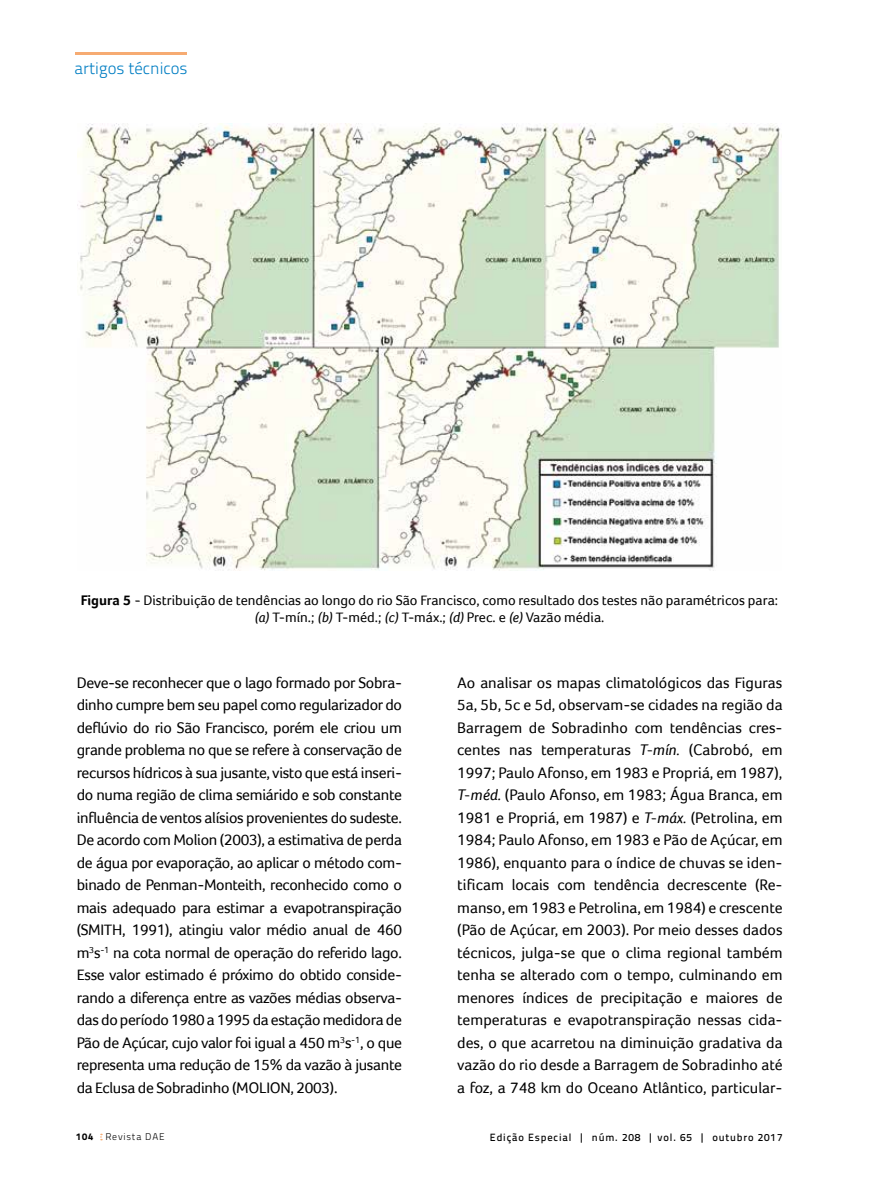
<style>
.page{position:relative;width:893px;height:1191px;background:#fff}
.page>*{position:absolute;margin:0;border:0;box-sizing:border-box;transform-origin:0 0}
.t1{font:300 16.65px "Titillium Text 22 L";color:#007ec3}
.t2{font:15.75px/22.5px "Foco";letter-spacing:-.02em;color:#000;text-align:justify}
.t3{font:14.25px/17.1px "Foco";color:#000;text-align:center}
.t4{font:500 10.5px "Titillium Text 22 L";letter-spacing:.08em;color:#000}
.t5{font:300 9.75px "Titillium Text 22 L";letter-spacing:.08em;color:#000}
.s1{font-weight:700}
.s2{font-style:italic}
.s3{font-weight:800}
</style>
<div class="page">
<img style="left:78px;top:123px;width:703px;height:448px">
<hr style="left:75px;top:52px;width:112px;height:3px;background:#f6ab72">
<p class="t1" style="left:75px;top:56px;width:115px">artigos técnicos</p>
<p class="t3" style="left:81px;top:591px;width:699px"><span class="s1">Figura 5</span> - Distribuição de tendências ao longo do rio São Francisco, como resultado dos testes não paramétricos para: <span class="s2">(a)</span> T-mín.; <span class="s2">(b)</span> T-méd.; <span class="s2">(c)</span> T-máx.; <span class="s2">(d)</span> Prec. e <span class="s2">(e)</span> Vazão média.</p>
<p class="t2" style="left:77px;top:671px;width:327px">Deve-se reconhecer que o lago formado por Sobra&shy;dinho cumpre bem seu papel como regularizador do deflúvio do rio São Francisco, porém ele criou um grande problema no que se refere à conservação de recursos hídricos à sua jusante, visto que está inseri&shy;do numa região de clima semiárido e sob constante influência de ventos alísios provenientes do sudeste.<br>De acordo com Molion (2003), a estimativa de perda de água por evaporação, ao aplicar o método com&shy;binado de Penman-Monteith, reconhecido como o mais adequado para estimar a evapotranspiração (SMITH, 1991), atingiu valor médio anual de 460 m<sup>3</sup>s<sup>-1</sup> na cota normal de operação do referido lago.<br>Esse valor estimado é próximo do obtido conside&shy;rando a diferença entre as vazões médias observa&shy;das do período 1980 a 1995 da estação medidora de Pão de Açúcar, cujo valor foi igual a 450 m<sup>3</sup>s<sup>-1</sup>, o que representa uma redução de 15% da vazão à jusante da Eclusa de Sobradinho (MOLION, 2003).</p>
<p class="t2" style="left:457px;top:671px;width:327px">Ao analisar os mapas climatológicos das Figuras 5a, 5b, 5c e 5d, observam-se cidades na região da Barragem de Sobradinho com tendências cres&shy;centes nas temperaturas <span class="s2">T-mín.</span> (Cabrobó, em 1997; Paulo Afonso, em 1983 e Propriá, em 1987), <span class="s2">T-méd.</span> (Paulo Afonso, em 1983; Água Branca, em 1981 e Propriá, em 1987) e <span class="s2">T-máx.</span> (Petrolina, em 1984; Paulo Afonso, em 1983 e Pão de Açúcar, em 1986), enquanto para o índice de chuvas se iden&shy;tificam locais com tendência decrescente (Re&shy;manso, em 1983 e Petrolina, em 1984) e crescente (Pão de Açúcar, em 2003). Por meio desses dados técnicos, julga-se que o clima regional também tenha se alterado com o tempo, culminando em menores índices de precipitação e maiores de temperaturas e evapotranspiração nessas cida&shy;des, o que acarretou na diminuição gradativa da vazão do rio desde a Barragem de Sobradinho até a foz, a 748 km do Oceano Atlântico, particular-</p>
<p class="t5" style="left:76px;top:1129px;width:90px"><span class="s3">104</span> Revista DAE</p>
<p class="t4" style="left:490px;top:1129px;width:294px">Edição Especial | núm. 208 | vol. 65 | outubro 2017</p>
</div>
